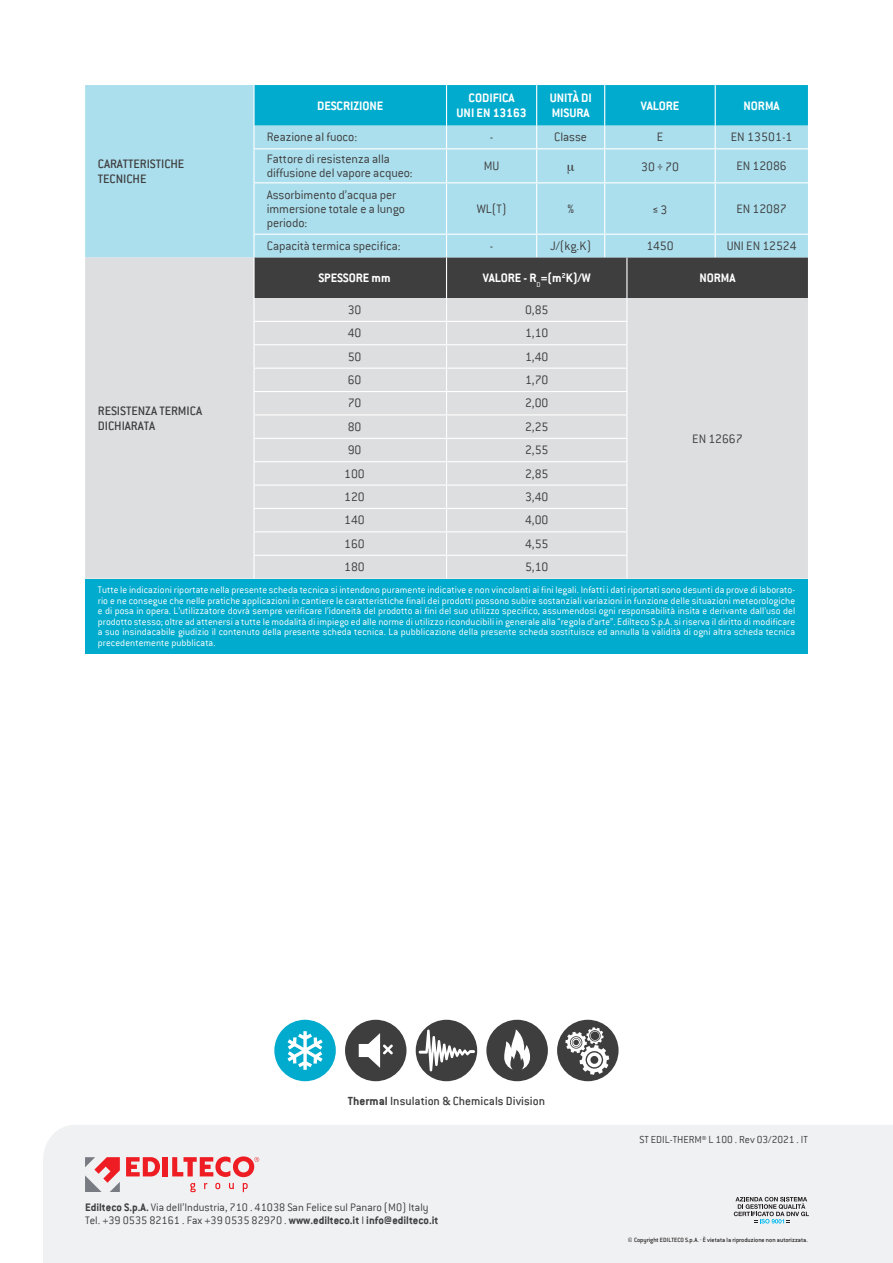
<style>
.page{position:relative;width:893px;height:1263px;background:#fff}
.page>*{position:absolute;margin:0;border:0;box-sizing:border-box;transform-origin:0 0}
.t1{font:300 13.5px/14.2px "Conduit ITC";letter-spacing:-.005em;color:#3e3e3f}
.t2{font:700 13.5px/14.2px "Conduit ITC";letter-spacing:-.005em;color:#fff;text-align:center}
.t3{font:500 13.5px/14.2px "Conduit ITC";letter-spacing:-.005em;color:#3e3e3f}
.t4{font:13.5px "Bebas Neue Pro";color:#3e3e3f}
.t5{font:500 13.05px "Conduit ITC";color:#3e3e3f}
.t6{font:300 12px/12.8px "Conduit ITC";color:#3e3e3f}
.t7{font:300 11.25px "Conduit ITC";color:#3e3e3f}
.t8{font:300 10.5px/10.5px "Conduit ITC";letter-spacing:.005em;color:#fff;text-align:justify}
.t9{font:500 6.75px "Conduit ITC";color:#231f20}
.s1{font-family:"Bebas Neue Pro";font-weight:400}
.s2{font-family:"Conduit ITC";font-weight:300}
.s3{font-weight:700}
</style>
<div class="page">
<div style="left:274px;top:1020px;width:62px;height:61px;background:#00abcd;border-radius:50%"></div>
<svg style="left:287px;top:1031px;width:36px;height:39px"></svg>
<div style="left:486px;top:1020px;width:62px;height:61px;background:#3e3e3f;border-radius:50%"></div>
<svg style="left:504px;top:1029px;width:26px;height:40px"></svg>
<div style="left:345px;top:1020px;width:61px;height:61px;background:#3e3e3f;border-radius:50%"></div>
<svg style="left:359px;top:1033px;width:34px;height:35px"></svg>
<div style="left:557px;top:1020px;width:62px;height:61px;background:#3e3e3f;border-radius:50%"></div>
<svg style="left:565px;top:1027px;width:44px;height:48px"></svg>
<div style="left:416px;top:1020px;width:61px;height:61px;background:#3e3e3f;border-radius:50%"></div>
<svg style="left:419px;top:1029px;width:56px;height:42px"></svg>
<div style="left:43px;top:1125px;width:850px;height:138px;background:#f0f1f2"></div>
<svg style="left:85px;top:1157px;width:35px;height:35px"></svg>
<svg style="left:126px;top:1157px;width:34px;height:19px"></svg>
<div style="left:163px;top:1157px;width:5px;height:19px;background:#ee1d23"></div>
<svg style="left:190px;top:1183px;width:58px;height:9px"></svg>
<svg style="left:172px;top:1156px;width:87px;height:21px"></svg>
<svg style="left:734px;top:1197px;width:75px;height:26px"></svg>
<div style="left:85px;top:85px;width:723px;height:173px;background:#acdfed"></div>
<hr style="left:253px;top:85px;width:2px;height:40px;background:#fff">
<hr style="left:253px;top:125px;width:2px;height:23px;background:#fff">
<svg style="left:254px;top:85px;width:554px;height:63px;background:#40bed9"></svg>
<hr style="left:253px;top:148px;width:193px;height:1px;background:#fff">
<hr style="left:253px;top:149px;width:2px;height:33px;background:#fff">
<hr style="left:446px;top:148px;width:91px;height:1px;background:#fff">
<hr style="left:446px;top:149px;width:1px;height:33px;background:#fff">
<hr style="left:537px;top:148px;width:68px;height:1px;background:#fff">
<hr style="left:536px;top:149px;width:1px;height:33px;background:#fff">
<hr style="left:605px;top:148px;width:110px;height:1px;background:#fff">
<hr style="left:604px;top:149px;width:1px;height:33px;background:#fff">
<hr style="left:715px;top:148px;width:93px;height:1px;background:#fff">
<hr style="left:715px;top:149px;width:1px;height:33px;background:#fff">
<hr style="left:253px;top:182px;width:193px;height:1px;background:#fff">
<hr style="left:253px;top:183px;width:2px;height:51px;background:#fff">
<hr style="left:446px;top:182px;width:91px;height:1px;background:#fff">
<hr style="left:446px;top:183px;width:1px;height:51px;background:#fff">
<hr style="left:537px;top:182px;width:68px;height:1px;background:#fff">
<hr style="left:536px;top:183px;width:1px;height:51px;background:#fff">
<hr style="left:605px;top:182px;width:110px;height:1px;background:#fff">
<hr style="left:604px;top:183px;width:1px;height:51px;background:#fff">
<hr style="left:715px;top:182px;width:93px;height:1px;background:#fff">
<hr style="left:715px;top:183px;width:1px;height:51px;background:#fff">
<hr style="left:253px;top:234px;width:193px;height:1px;background:#fff">
<hr style="left:253px;top:235px;width:2px;height:23px;background:#fff">
<hr style="left:446px;top:234px;width:91px;height:1px;background:#fff">
<hr style="left:537px;top:234px;width:68px;height:1px;background:#fff">
<hr style="left:605px;top:234px;width:110px;height:1px;background:#fff">
<hr style="left:715px;top:234px;width:93px;height:1px;background:#fff">
<div style="left:85px;top:258px;width:168px;height:321px;background:#dddee0"></div>
<div style="left:85px;top:579px;width:723px;height:74px;background:#00abcd"></div>
<svg style="left:254px;top:235px;width:554px;height:344px;background:#c8ccce"></svg>
<svg style="left:568px;top:164px;width:6px;height:9px"></svg>
<p class="t3" style="left:98px;top:157px;width:88px">CARATTERISTICHE<br>TECNICHE</p>
<p class="t2" style="left:317px;top:98px;width:68px">DESCRIZIONE</p>
<p class="t2" style="left:457px;top:91px;width:72px">CODIFICA<br>UNI EN 13163</p>
<p class="t2" style="left:550px;top:91px;width:43px;text-align:left">UNITÀ DI<br>MISURA</p>
<p class="t2" style="left:641px;top:98px;width:40px">VALORE</p>
<p class="t2" style="left:743px;top:98px;width:38px">NORMA</p>
<p class="t1" style="left:267px;top:130px;width:92px">Reazione al fuoco:</p>
<p class="t1" style="left:490px;top:130px;width:5px">-</p>
<p class="t1" style="left:554px;top:130px;width:34px">Classe</p>
<p class="t1" style="left:657px;top:130px;width:8px">E</p>
<p class="t1" style="left:731px;top:130px;width:63px">EN 13501-1</p>
<p class="t1" style="left:267px;top:152px;width:148px">Fattore di resistenza alla diffusione del vapore acqueo:</p>
<p class="t1" style="left:484px;top:159px;width:17px">MU</p>
<p class="t1" style="left:641px;top:160px;width:39px">30 <span class="s1">÷</span> 70</p>
<p class="t1" style="left:736px;top:159px;width:52px">EN 12086</p>
<p class="t1" style="left:267px;top:187px;width:140px">Assorbimento d’acqua per immersione totale e a lungo periodo:</p>
<p class="t1" style="left:477px;top:201px;width:31px">WL(T)</p>
<p class="t1" style="left:567px;top:201px;width:8px">%</p>
<p class="t4" style="left:653px;top:202px;width:16px">≤ <span class="s2">3</span></p>
<p class="t1" style="left:736px;top:201px;width:52px">EN 12087</p>
<p class="t1" style="left:267px;top:239px;width:135px">Capacità termica specifica:</p>
<p class="t1" style="left:490px;top:239px;width:5px">-</p>
<p class="t1" style="left:550px;top:239px;width:42px">J/(kg.K)</p>
<p class="t1" style="left:646px;top:239px;width:29px">1450</p>
<p class="t1" style="left:727px;top:239px;width:71px">UNI EN 12524</p>
<p class="t2" style="left:318px;top:270px;width:74px">SPESSORE mm</p>
<p class="t2" style="left:483px;top:270px;width:110px">VALORE - R<sub>D</sub>=(m<sup>2</sup>K)/W</p>
<p class="t2" style="left:699px;top:270px;width:38px">NORMA</p>
<p class="t1" style="left:348px;top:303px;width:15px">30</p>
<p class="t1" style="left:525px;top:303px;width:25px">0,85</p>
<p class="t1" style="left:348px;top:326px;width:15px">40</p>
<p class="t1" style="left:525px;top:326px;width:25px">1,10</p>
<p class="t1" style="left:348px;top:349px;width:15px">50</p>
<p class="t1" style="left:525px;top:349px;width:25px">1,40</p>
<p class="t1" style="left:348px;top:373px;width:15px">60</p>
<p class="t1" style="left:525px;top:373px;width:25px">1,70</p>
<p class="t1" style="left:348px;top:396px;width:15px">70</p>
<p class="t1" style="left:525px;top:396px;width:25px">2,00</p>
<p class="t1" style="left:348px;top:420px;width:15px">80</p>
<p class="t1" style="left:525px;top:420px;width:25px">2,25</p>
<p class="t1" style="left:348px;top:443px;width:15px">90</p>
<p class="t1" style="left:525px;top:443px;width:25px">2,55</p>
<p class="t1" style="left:344px;top:466px;width:22px">100</p>
<p class="t1" style="left:525px;top:466px;width:25px">2,85</p>
<p class="t1" style="left:344px;top:490px;width:22px">120</p>
<p class="t1" style="left:525px;top:490px;width:25px">3,40</p>
<p class="t1" style="left:344px;top:513px;width:22px">140</p>
<p class="t1" style="left:525px;top:513px;width:25px">4,00</p>
<p class="t1" style="left:344px;top:536px;width:22px">160</p>
<p class="t1" style="left:525px;top:536px;width:25px">4,55</p>
<p class="t1" style="left:344px;top:560px;width:22px">180</p>
<p class="t1" style="left:525px;top:560px;width:25px">5,10</p>
<p class="t8" style="left:98px;top:584px;width:699px">Tutte le indicazioni riportate nella presente scheda tecnica si intendono puramente indicative e non vincolanti ai fini legali. Infatti i dati riportati sono desunti da prove di laborato&shy;rio e ne consegue che nelle pratiche applicazioni in cantiere le caratteristiche finali dei prodotti possono subire sostanziali variazioni in funzione delle situazioni meteorologiche e di posa in opera. L’utilizzatore dovrà sempre verificare l’idoneità del prodotto ai fini del suo utilizzo specifico, assumendosi ogni responsabilità insita e derivante dall’uso del prodotto stesso; oltre ad attenersi a tutte le modalità di impiego ed alle norme di utilizzo riconducibili in generale alla “regola d’arte”. Edilteco S.p.A. si riserva il diritto di modificare a suo insindacabile giudizio il contenuto della presente scheda tecnica. La pubblicazione della presente scheda sostituisce ed annulla la validità di ogni altra scheda tecnica precedentemente pubblicata.</p>
<p class="t3" style="left:98px;top:404px;width:106px">RESISTENZA TERMICA<br>DICHIARATA</p>
<p class="t1" style="left:692px;top:431px;width:52px">EN 12667</p>
<p class="t5" style="left:348px;top:1093px;width:199px"><span class="s3">Thermal</span> Insulation &amp; Chemicals Division</p>
<p class="t6" style="left:85px;top:1201px;width:355px"><span class="s3">Edilteco S.p.A.</span> Via dell’Industria, 710 . 41038 San Felice sul Panaro (MO) Italy<br>Tel. +39 0535 82161 . Fax +39 0535 82970 . <span class="s3">www.edilteco.it</span> I <span class="s3">info@edilteco.it</span></p>
<p class="t7" style="left:639px;top:1133px;width:170px">ST EDIL-THERM® L 100 . Rev 03/2021 . IT</p>
<p class="t9" style="left:628px;top:1236px;width:181px">© Copyright EDILTECO S.p.A. · È vietata la riproduzione non autorizzata.</p>
</div>
